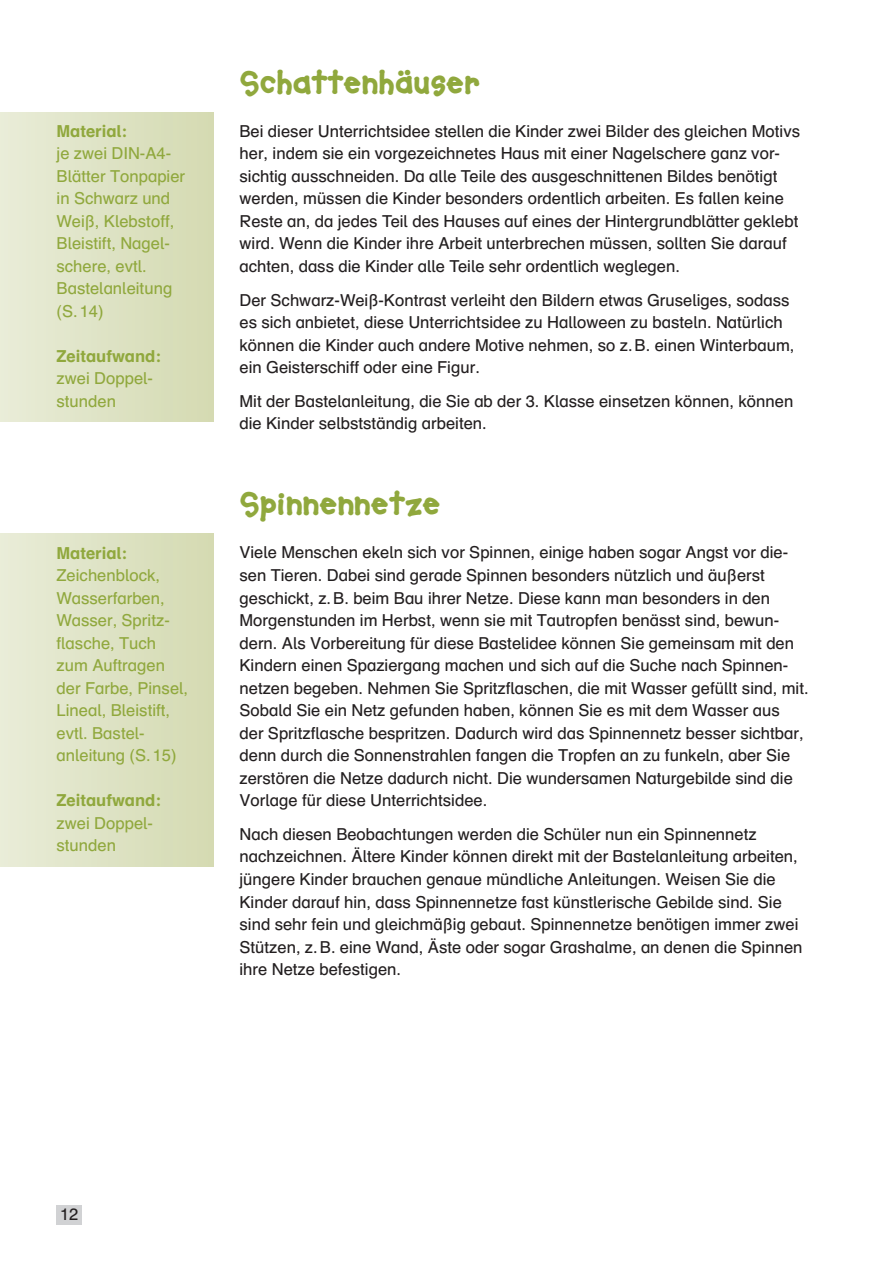
<style>
.page{position:relative;width:896px;height:1266px;background:#fff}
.page>*{position:absolute;margin:0;border:0;box-sizing:border-box;transform-origin:0 0}
.t1{font:800 36px "Soup Bone";color:#90a83d}
.t2{font:16.5px/22.5px "Auer Schulbuch";color:#231f20}
.t3{font:16.5px/22.5px "Auer Schulbuch";color:#90a83d}
.t4{font:700 16.5px "Auer Schulbuch";color:#90a83d}
</style>
<div class="page">
<div style="left:57px;top:1205px;width:25px;height:19px;background:#d1d2d4"></div>
<div style="left:0;top:112px;width:214px;height:310px;background:linear-gradient(to right,#e9ecd8,#d4dab1)"></div>
<div style="left:0;top:534px;width:214px;height:332px;background:linear-gradient(to right,#e9ecd8,#d4dab1)"></div>
<p class="t4" style="left:57px;top:120px;width:72px">Material:</p>
<p class="t3" style="left:57px;top:142px;width:130px">je zwei DIN-A4-<br>Blätter Tonpapier in Schwarz und<br>Weiß, Klebstoff,<br>Bleistift, Nagel&shy;schere, evtl.<br>Bastelanleitung (S.14)</p>
<p class="t4" style="left:57px;top:345px;width:106px">Zeitaufwand:</p>
<p class="t3" style="left:57px;top:367px;width:97px">zwei Doppel&shy;stunden</p>
<p class="t4" style="left:57px;top:542px;width:72px">Material:</p>
<p class="t3" style="left:57px;top:563px;width:133px">Zeichenblock,<br>Wasserfarben,<br>Wasser, Spritz&shy;flasche, Tuch zum Auftragen der Farbe, Pinsel,<br>Lineal, Bleistift, evtl. Bastel&shy;anleitung (S.15)</p>
<p class="t4" style="left:57px;top:789px;width:106px">Zeitaufwand:</p>
<p class="t3" style="left:57px;top:811px;width:97px">zwei Doppel&shy;stunden</p>
<h1 class="t1" style="left:239px;top:64px;width:242px">Schattenhäuser</h1>
<p class="t2" style="left:239px;top:119px;width:562px">Bei dieser Unterrichtsidee stellen die Kinder zwei Bilder des gleichen Motivs her, indem sie ein vorgezeichnetes Haus mit einer Nagelschere ganz vor&shy;sichtig ausschneiden. Da alle Teile des ausgeschnittenen Bildes benötigt werden, müssen die Kinder besonders ordentlich arbeiten. Es fallen keine Reste an, da jedes Teil des Hauses auf eines der Hintergrundblätter geklebt wird. Wenn die Kinder ihre Arbeit unterbrechen müssen, sollten Sie darauf achten, dass die Kinder alle Teile sehr ordentlich weglegen.</p>
<p class="t2" style="left:239px;top:288px;width:556px">Der Schwarz-Weiß-Kontrast verleiht den Bildern etwas Gruseliges, sodass es sich anbietet, diese Unterrichtsidee zu Halloween zu basteln. Natürlich können die Kinder auch andere Motive nehmen, so z.B. einen Winterbaum, ein Geisterschiff oder eine Figur.</p>
<p class="t2" style="left:239px;top:389px;width:555px">Mit der Bastelanleitung, die Sie ab der 3. Klasse einsetzen können, können die Kinder selbstständig arbeiten.</p>
<h1 class="t1" style="left:239px;top:485px;width:203px">Spinnennetze</h1>
<p class="t2" style="left:239px;top:541px;width:570px">Viele Menschen ekeln sich vor Spinnen, einige haben sogar Angst vor die&shy;sen Tieren. Dabei sind gerade Spinnen besonders nützlich und äußerst geschickt, z.B. beim Bau ihrer Netze. Diese kann man besonders in den Morgenstunden im Herbst, wenn sie mit Tautropfen benässt sind, bewun&shy;dern. Als Vorbereitung für diese Bastelidee können Sie gemeinsam mit den Kindern einen Spaziergang machen und sich auf die Suche nach Spinnen&shy;netzen begeben. Nehmen Sie Spritzflaschen, die mit Wasser gefüllt sind, mit.<br>Sobald Sie ein Netz gefunden haben, können Sie es mit dem Wasser aus<br>der Spritzflasche bespritzen. Dadurch wird das Spinnennetz besser sichtbar, denn durch die Sonnenstrahlen fangen die Tropfen an zu funkeln, aber Sie zerstören die Netze dadurch nicht. Die wundersamen Naturgebilde sind die Vorlage für diese Unterrichtsidee.</p>
<p class="t2" style="left:239px;top:822px;width:564px">Nach diesen Beobachtungen werden die Schüler nun ein Spinnennetz nachzeichnen. Ältere Kinder können direkt mit der Bastelanleitung arbeiten, jüngere Kinder brauchen genaue mündliche Anleitungen. Weisen Sie die Kinder darauf hin, dass Spinnennetze fast künstlerische Gebilde sind. Sie sind sehr fein und gleichmäßig gebaut. Spinnennetze benötigen immer zwei Stützen, z.B. eine Wand, Äste oder sogar Grashalme, an denen die Spinnen ihre Netze befestigen.</p>
<p class="t2" style="left:60px;top:1202px;width:20px">12</p>
</div>
